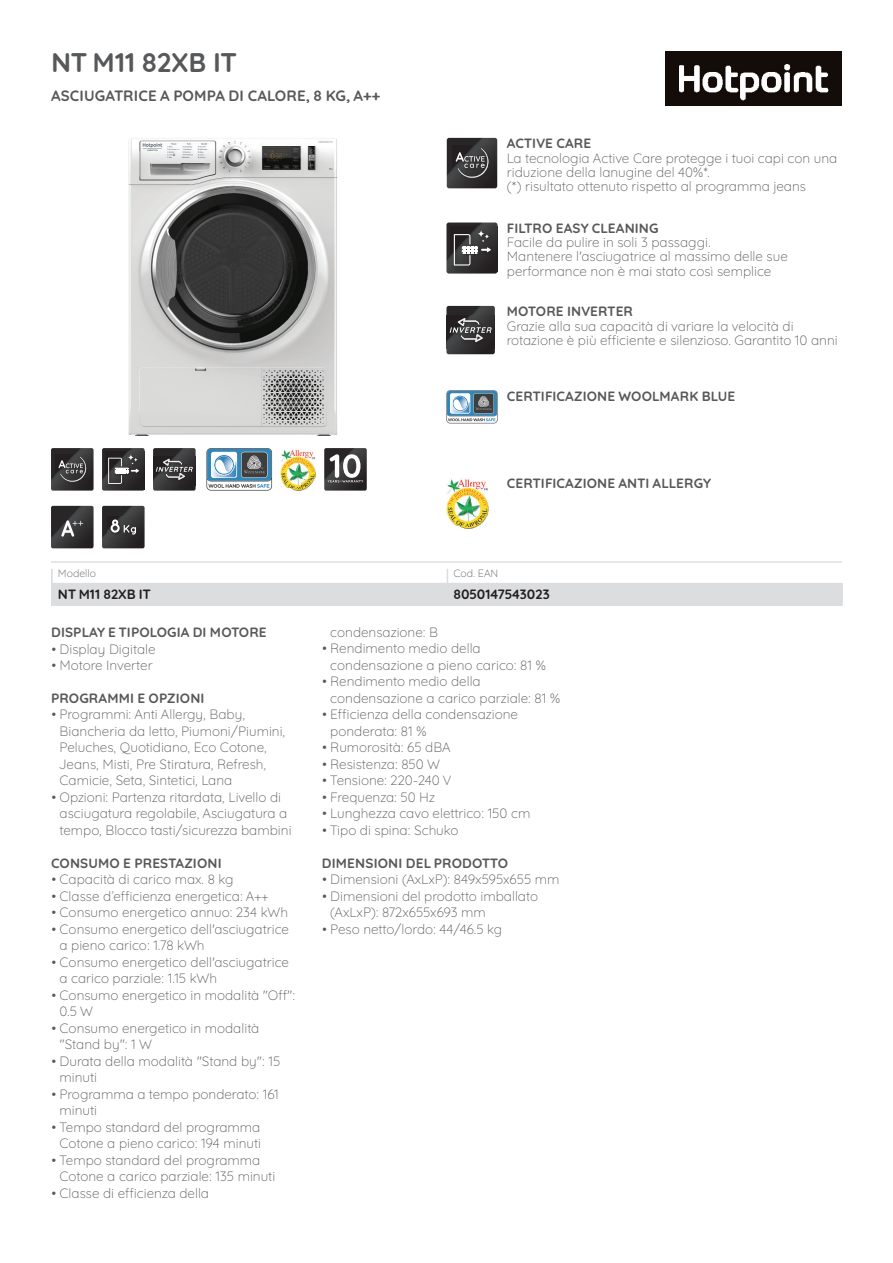
<style>
.page{position:relative;width:893px;height:1263px;background:#fff}
.page>*{position:absolute;margin:0;border:0;box-sizing:border-box;transform-origin:0 0}
.t1{font:700 27px "Hotpoint";color:#57585a}
.t2{font:700 15px "Hotpoint";letter-spacing:.01em;color:#57585a}
.t3{font:300 13.5px/16.5px "Hotpoint";color:#57585a}
.t4{font:700 13.5px "Hotpoint";letter-spacing:.01em;color:#57585a}
.t5{font:700 13.5px "Hotpoint";color:#231f20}
.t6{font:300 10.5px "Hotpoint";color:#57585a}
</style>
<div class="page">
<svg style="left:51px;top:448px;width:43px;height:43px;background:#424142"></svg>
<svg style="left:102px;top:448px;width:43px;height:43px;background:#474546"></svg>
<svg style="left:153px;top:448px;width:43px;height:43px;background:#444343"></svg>
<svg style="left:206px;top:448px;width:66px;height:43px"></svg>
<img style="left:281px;top:449px;width:35px;height:42px">
<svg style="left:324px;top:448px;width:43px;height:43px;background:#5f5e5f"></svg>
<svg style="left:51px;top:506px;width:43px;height:42px;background:#403f40"></svg>
<svg style="left:102px;top:506px;width:43px;height:42px;background:#403f40"></svg>
<img style="left:128px;top:138px;width:209px;height:298px">
<svg style="left:447px;top:138px;width:50px;height:50px;background:#3e3d3d"></svg>
<svg style="left:446px;top:223px;width:51px;height:51px;background:#484647"></svg>
<hr style="left:51px;top:563px;width:2px;height:20px;background:#dcdddf">
<svg style="left:52px;top:569px;width:791px;height:36px"></svg>
<hr style="left:51px;top:561px;width:791px;height:2px;background:#dcdddf">
<svg style="left:446px;top:306px;width:49px;height:48px;background:#424142"></svg>
<svg style="left:446px;top:390px;width:51px;height:33px;background:#8aa4b4"></svg>
<img style="left:446px;top:479px;width:43px;height:50px">
<img style="left:666px;top:51px;width:176px;height:54px">
<div style="left:51px;top:563px;width:791px;height:6px;background:#fff"></div>
<h1 class="t1" style="left:51px;top:40px;width:187px">NT M11 82XB IT</h1>
<p class="t2" style="left:51px;top:83px;width:331px">ASCIUGATRICE A POMPA DI CALORE, 8 KG, A++</p>
<p class="t4" style="left:507px;top:132px;width:86px">ACTIVE CARE</p>
<p class="t3" style="left:507px;top:149px;width:332px;line-height:14.2px">La tecnologia Active Care protegge i tuoi capi con una riduzione della lanugine del 40%*.<br>(*) risultato ottenuto rispetto al programma jeans</p>
<p class="t4" style="left:507px;top:217px;width:153px">FILTRO EASY CLEANING</p>
<p class="t3" style="left:507px;top:234px;width:282px;line-height:14.2px">Facile da pulire in soli 3 passaggi.<br>Mantenere l'asciugatrice al massimo delle sue performance non è mai stato così semplice</p>
<p class="t4" style="left:507px;top:300px;width:128px">MOTORE INVERTER</p>
<p class="t3" style="left:507px;top:317px;width:332px;line-height:14.2px">Grazie alla sua capacità di variare la velocità di rotazione è più efficiente e silenzioso. Garantito 10 anni</p>
<p class="t4" style="left:507px;top:385px;width:230px">CERTIFICAZIONE WOOLMARK BLUE</p>
<p class="t4" style="left:507px;top:472px;width:206px">CERTIFICAZIONE ANTI ALLERGY</p>
<p class="t6" style="left:58px;top:565px;width:40px">Modello</p>
<p class="t6" style="left:453px;top:565px;width:46px">Cod. EAN</p>
<p class="t5" style="left:58px;top:583px;width:94px">NT M11 82XB IT</p>
<p class="t5" style="left:453px;top:583px;width:98px">8050147543023</p>
<p class="t4" style="left:51px;top:621px;width:217px">DISPLAY E TIPOLOGIA DI MOTORE</p>
<p class="t3" style="left:51px;top:639px;width:106px">• Display Digitale</p>
<p class="t3" style="left:51px;top:656px;width:103px">• Motore Inverter</p>
<p class="t4" style="left:51px;top:687px;width:155px">PROGRAMMI E OPZIONI</p>
<p class="t3" style="left:60px;top:705px;width:227px;text-indent:-9px">• Programmi: Anti Allergy, Baby, Biancheria da letto, Piumoni/Piumini, Peluches, Quotidiano, Eco Cotone, Jeans, Misti, Pre Stiratura, Refresh, Camicie, Seta, Sintetici, Lana</p>
<p class="t3" style="left:60px;top:787px;width:234px;text-indent:-9px">• Opzioni: Partenza ritardata, Livello di asciugatura regolabile, Asciugatura a tempo, Blocco tasti/sicurezza bambini</p>
<p class="t4" style="left:51px;top:852px;width:172px">CONSUMO E PRESTAZIONI</p>
<p class="t3" style="left:51px;top:870px;width:184px">• Capacità di carico max. 8 kg</p>
<p class="t3" style="left:51px;top:886px;width:219px">• Classe d’efficienza energetica: A++</p>
<p class="t3" style="left:51px;top:903px;width:239px">• Consumo energetico annuo: 234 kWh</p>
<p class="t3" style="left:60px;top:919px;width:231px;text-indent:-9px">• Consumo energetico dell'asciugatrice a pieno carico: 1.78 kWh</p>
<p class="t3" style="left:60px;top:952px;width:231px;text-indent:-9px">• Consumo energetico dell'asciugatrice a carico parziale: 1.15 kWh</p>
<p class="t3" style="left:60px;top:985px;width:237px;text-indent:-9px">• Consumo energetico in modalità "Off":<br>0.5 W</p>
<p class="t3" style="left:60px;top:1018px;width:201px;text-indent:-9px">• Consumo energetico in modalità "Stand by": 1 W</p>
<p class="t3" style="left:60px;top:1051px;width:222px;text-indent:-9px">• Durata della modalità "Stand by": 15 minuti</p>
<p class="t3" style="left:60px;top:1084px;width:221px;text-indent:-9px">• Programma a tempo ponderato: 161 minuti</p>
<p class="t3" style="left:51px;top:1117px;width:212px;text-align:right">• Tempo standard del programma<br>Cotone a pieno carico: 194 minuti</p>
<p class="t3" style="left:60px;top:1150px;width:217px;text-indent:-9px">• Tempo standard del programma<br>Cotone a carico parziale: 135 minuti</p>
<p class="t3" style="left:51px;top:1183px;width:160px">• Classe di efficienza della</p>
<p class="t3" style="left:330px;top:622px;width:109px">condensazione: B</p>
<p class="t3" style="left:330px;top:639px;width:217px;text-indent:-9px">• Rendimento medio della condensazione a pieno carico: 81 %</p>
<p class="t3" style="left:330px;top:672px;width:231px;text-indent:-9px">• Rendimento medio della condensazione a carico parziale: 81 %</p>
<p class="t3" style="left:330px;top:705px;width:189px;text-indent:-9px">• Efficienza della condensazione ponderata: 81 %</p>
<p class="t3" style="left:322px;top:738px;width:130px">• Rumorosità: 65 dBA</p>
<p class="t3" style="left:322px;top:754px;width:120px">• Resistenza: 850 W</p>
<p class="t3" style="left:322px;top:771px;width:131px">• Tensione: 220-240 V</p>
<p class="t3" style="left:322px;top:787px;width:115px">• Frequenza: 50 Hz</p>
<p class="t3" style="left:322px;top:804px;width:210px">• Lunghezza cavo elettrico: 150 cm</p>
<p class="t3" style="left:322px;top:820px;width:138px">• Tipo di spina: Schuko</p>
<p class="t4" style="left:322px;top:851px;width:188px">DIMENSIONI DEL PRODOTTO</p>
<p class="t3" style="left:322px;top:869px;width:239px">• Dimensioni (AxLxP): 849x595x655 mm</p>
<p class="t3" style="left:330px;top:886px;width:209px;text-indent:-9px">• Dimensioni del prodotto imballato (AxLxP): 872x655x693 mm</p>
<p class="t3" style="left:322px;top:919px;width:182px">• Peso netto/lordo: 44/46.5 kg</p>
</div>
